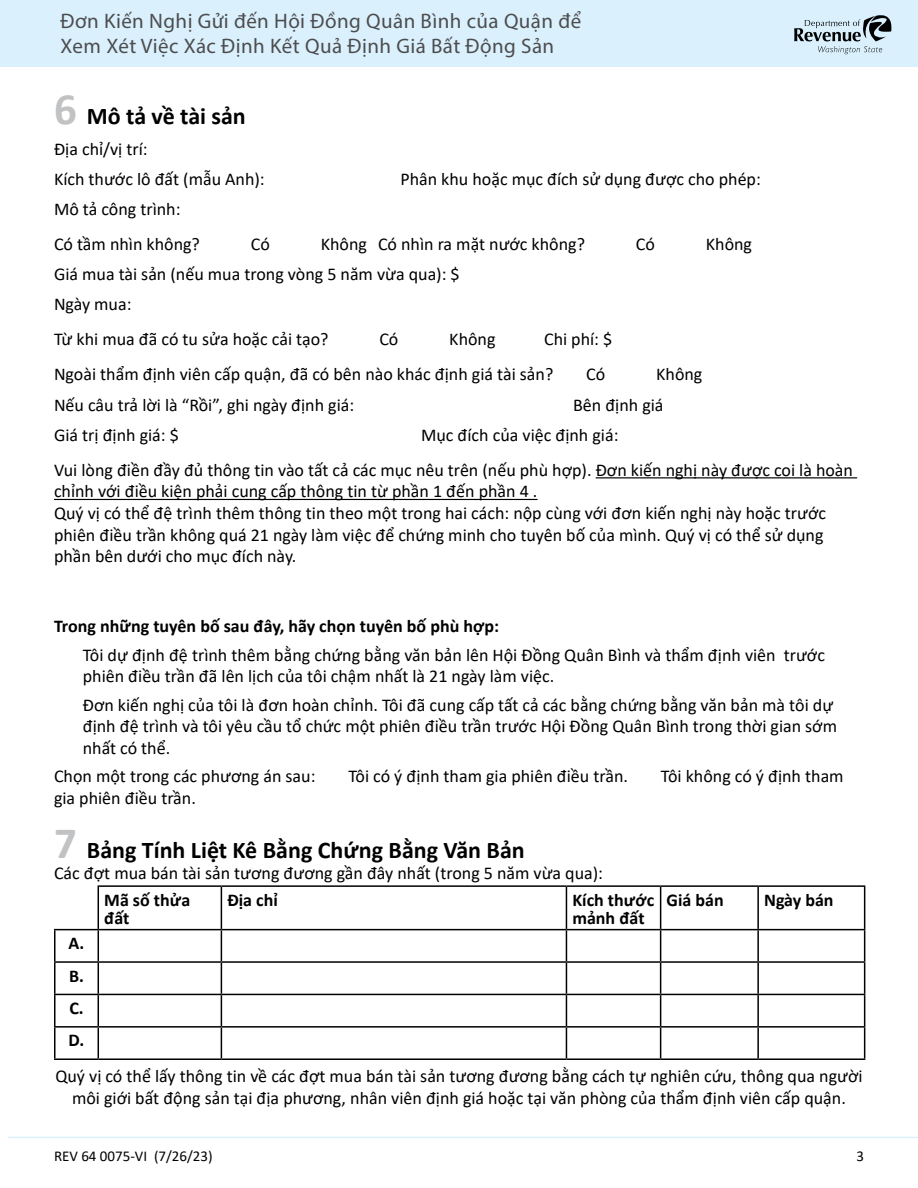
<style>
.page{position:relative;width:918px;height:1188px;background:#fff}
.page>*{position:absolute;margin:0;border:0;box-sizing:border-box;transform-origin:0 0}
.Normal__P{font:700 24px "Calibri";color:#000}
.Heading_2{font:700 24px "Calibri";color:#000}
.t1{font:21px/25.2px "Myriad Pro";letter-spacing:.02em;color:#4d4d4f}
.Normal__P-2{font:18px/21.6px "Calibri";color:#000}
.Heading_4{font:700 18px/18px "Calibri";color:#000}
.Normal__P-3{font:700 18px "Calibri";color:#000}
.t2{font:15px "Calibri";color:#000}
.s1{font-size:45px;color:#c0c2c4}
</style>
<div class="page">
<div style="left:0;top:0;width:918px;height:66px;background:#daf1fd"></div>
<svg style="left:794px;top:15px;width:98px;height:39px"></svg>
<hr style="left:8px;top:1137px;width:910px;height:1px;background:#daf1fd">
<hr style="left:596px;top:477px;width:261px;height:1px;background:#000">
<hr style="left:54px;top:499px;width:484px;height:1px;background:#000">
<hr style="left:98px;top:885px;width:123px;height:2px;background:#000">
<hr style="left:221px;top:885px;width:345px;height:2px;background:#000">
<hr style="left:221px;top:887px;width:1px;height:42px;background:#000">
<hr style="left:566px;top:885px;width:95px;height:2px;background:#000">
<hr style="left:566px;top:887px;width:1px;height:42px;background:#000">
<hr style="left:661px;top:885px;width:97px;height:2px;background:#000">
<hr style="left:660px;top:887px;width:1px;height:42px;background:#000">
<hr style="left:758px;top:885px;width:107px;height:2px;background:#000">
<hr style="left:757px;top:887px;width:2px;height:42px;background:#000">
<hr style="left:864px;top:887px;width:1px;height:42px;background:#000">
<hr style="left:54px;top:930px;width:2px;height:31px;background:#000">
<hr style="left:98px;top:929px;width:123px;height:1px;background:#000">
<hr style="left:98px;top:930px;width:1px;height:31px;background:#000">
<hr style="left:221px;top:929px;width:345px;height:1px;background:#000">
<hr style="left:221px;top:930px;width:1px;height:31px;background:#000">
<hr style="left:566px;top:929px;width:95px;height:1px;background:#000">
<hr style="left:566px;top:930px;width:1px;height:31px;background:#000">
<hr style="left:661px;top:929px;width:97px;height:1px;background:#000">
<hr style="left:660px;top:930px;width:1px;height:31px;background:#000">
<hr style="left:758px;top:929px;width:107px;height:1px;background:#000">
<hr style="left:757px;top:930px;width:2px;height:31px;background:#000">
<hr style="left:864px;top:930px;width:1px;height:31px;background:#000">
<hr style="left:54px;top:961px;width:44px;height:2px;background:#000">
<hr style="left:54px;top:963px;width:2px;height:31px;background:#000">
<hr style="left:98px;top:961px;width:123px;height:2px;background:#000">
<hr style="left:98px;top:963px;width:1px;height:31px;background:#000">
<hr style="left:221px;top:961px;width:345px;height:2px;background:#000">
<hr style="left:221px;top:963px;width:1px;height:31px;background:#000">
<hr style="left:566px;top:961px;width:95px;height:2px;background:#000">
<hr style="left:566px;top:963px;width:1px;height:31px;background:#000">
<hr style="left:661px;top:961px;width:97px;height:2px;background:#000">
<hr style="left:660px;top:963px;width:1px;height:31px;background:#000">
<hr style="left:758px;top:961px;width:107px;height:2px;background:#000">
<hr style="left:757px;top:963px;width:2px;height:31px;background:#000">
<hr style="left:864px;top:963px;width:1px;height:31px;background:#000">
<hr style="left:54px;top:994px;width:44px;height:1px;background:#000">
<hr style="left:54px;top:995px;width:2px;height:31px;background:#000">
<hr style="left:98px;top:994px;width:123px;height:1px;background:#000">
<hr style="left:98px;top:995px;width:1px;height:31px;background:#000">
<hr style="left:221px;top:994px;width:345px;height:1px;background:#000">
<hr style="left:221px;top:995px;width:1px;height:31px;background:#000">
<hr style="left:566px;top:994px;width:95px;height:1px;background:#000">
<hr style="left:566px;top:995px;width:1px;height:31px;background:#000">
<hr style="left:661px;top:994px;width:97px;height:1px;background:#000">
<hr style="left:660px;top:995px;width:1px;height:31px;background:#000">
<hr style="left:758px;top:994px;width:107px;height:1px;background:#000">
<hr style="left:757px;top:995px;width:2px;height:31px;background:#000">
<hr style="left:864px;top:995px;width:1px;height:31px;background:#000">
<hr style="left:54px;top:1026px;width:44px;height:2px;background:#000">
<hr style="left:54px;top:1028px;width:2px;height:30px;background:#000">
<hr style="left:98px;top:1026px;width:123px;height:2px;background:#000">
<hr style="left:98px;top:1028px;width:1px;height:30px;background:#000">
<hr style="left:221px;top:1026px;width:345px;height:2px;background:#000">
<hr style="left:221px;top:1028px;width:1px;height:30px;background:#000">
<hr style="left:566px;top:1026px;width:95px;height:2px;background:#000">
<hr style="left:566px;top:1028px;width:1px;height:30px;background:#000">
<hr style="left:661px;top:1026px;width:97px;height:2px;background:#000">
<hr style="left:660px;top:1028px;width:1px;height:30px;background:#000">
<hr style="left:758px;top:1026px;width:107px;height:2px;background:#000">
<hr style="left:757px;top:1028px;width:2px;height:30px;background:#000">
<hr style="left:864px;top:1028px;width:1px;height:30px;background:#000">
<hr style="left:54px;top:1058px;width:44px;height:2px;background:#000">
<hr style="left:98px;top:1058px;width:123px;height:2px;background:#000">
<hr style="left:221px;top:1058px;width:345px;height:2px;background:#000">
<hr style="left:566px;top:1058px;width:95px;height:2px;background:#000">
<hr style="left:661px;top:1058px;width:97px;height:2px;background:#000">
<hr style="left:758px;top:1058px;width:107px;height:2px;background:#000">
<hr style="left:98px;top:887px;width:1px;height:42px;background:#000">
<hr style="left:54px;top:929px;width:44px;height:1px;background:#000">
<p class="t1" style="left:60px;top:8px;width:522px">Đơn Kiến Nghị Gửi đến Hội Đồng Quân Bình của Quận để<br>Xem Xét Việc Xác Định Kết Quả Định Giá Bất Động Sản</p>
<p class="Heading_2" style="left:54px;top:100px;width:193px"><span class="s1">6</span> Mô tả về tài sản</p>
<p class="Normal__P-2" style="left:54px;top:137px;width:95px">Địa chỉ/vị trí:</p>
<p class="Normal__P-2" style="left:54px;top:168px;width:212px">Kích thước lô đất (mẫu Anh):</p>
<p class="Normal__P-2" style="left:400px;top:168px;width:362px">Phân khu hoặc mục đích sử dụng được cho phép:</p>
<p class="Normal__P-2" style="left:54px;top:198px;width:128px">Mô tả công trình:</p>
<p class="Normal__P-2" style="left:54px;top:233px;width:147px">Có tầm nhìn không?</p>
<p class="Normal__P-2" style="left:251px;top:233px;width:21px">Có</p>
<p class="Normal__P-2" style="left:321px;top:233px;width:266px">Không Có nhìn ra mặt nước không?</p>
<p class="Normal__P-2" style="left:636px;top:233px;width:21px">Có</p>
<p class="Normal__P-2" style="left:706px;top:233px;width:48px">Không</p>
<p class="Normal__P-2" style="left:54px;top:263px;width:407px">Giá mua tài sản (nếu mua trong vòng 5 năm vừa qua): $</p>
<p class="Normal__P-2" style="left:54px;top:293px;width:79px">Ngày mua:</p>
<p class="Normal__P-2" style="left:54px;top:328px;width:276px">Từ khi mua đã có tu sửa hoặc cải tạo?</p>
<p class="Normal__P-2" style="left:379px;top:328px;width:21px">Có</p>
<p class="Normal__P-2" style="left:449px;top:328px;width:48px">Không</p>
<p class="Normal__P-2" style="left:544px;top:328px;width:70px">Chi phí: $</p>
<p class="Normal__P-2" style="left:54px;top:363px;width:501px">Ngoài thẩm định viên cấp quận, đã có bên nào khác định giá tài sản?</p>
<p class="Normal__P-2" style="left:586px;top:363px;width:21px">Có</p>
<p class="Normal__P-2" style="left:656px;top:363px;width:48px">Không</p>
<p class="Normal__P-2" style="left:54px;top:393px;width:302px">Nếu câu trả lời là “Rồi”, ghi ngày định giá:</p>
<p class="Normal__P-2" style="left:573px;top:393px;width:92px">Bên định giá</p>
<p class="Normal__P-2" style="left:54px;top:424px;width:126px">Giá trị định giá: $</p>
<p class="Normal__P-2" style="left:421px;top:424px;width:199px">Mục đích của việc định giá:</p>
<p class="Normal__P-2" style="left:54px;top:459px;width:801px">Vui lòng điền đầy đủ thông tin vào tất cả các mục nêu trên (nếu phù hợp). Đơn kiến nghị này được coi là hoàn chỉnh với điều kiện phải cung cấp thông tin từ phần 1 đến phần 4 .<br>Quý vị có thể đệ trình thêm thông tin theo một trong hai cách: nộp cùng với đơn kiến nghị này hoặc trước phiên điều trần không quá 21 ngày làm việc để chứng minh cho tuyên bố của mình. Quý vị có thể sử dụng phần bên dưới cho mục đích này.</p>
<p class="Normal__P-3" style="left:54px;top:614px;width:447px">Trong những tuyên bố sau đây, hãy chọn tuyên bố phù hợp:</p>
<p class="Normal__P-2" style="left:83px;top:644px;width:744px">Tôi dự định đệ trình thêm bằng chứng bằng văn bản lên Hội Đồng Quân Bình và thẩm định viên trước phiên điều trần đã lên lịch của tôi chậm nhất là 21 ngày làm việc.</p>
<p class="Normal__P-2" style="left:83px;top:693px;width:756px">Đơn kiến nghị của tôi là đơn hoàn chỉnh. Tôi đã cung cấp tất cả các bằng chứng bằng văn bản mà tôi dự định đệ trình và tôi yêu cầu tổ chức một phiên điều trần trước Hội Đồng Quân Bình trong thời gian sớm nhất có thể.</p>
<p class="Normal__P-2" style="left:54px;top:765px;width:263px">Chọn một trong các phương án sau:</p>
<p class="Normal__P-2" style="left:348px;top:765px;width:281px">Tôi có ý định tham gia phiên điều trần.</p>
<p class="Normal__P-2" style="left:661px;top:765px;width:184px">Tôi không có ý định tham</p>
<p class="Normal__P-2" style="left:54px;top:787px;width:143px">gia phiên điều trần.</p>
<p class="Normal__P" style="left:54px;top:833px;width:472px"><span class="s1">7</span> Bảng Tính Liệt Kê Bằng Chứng Bằng Văn Bản</p>
<p class="Normal__P-2" style="left:54px;top:862px;width:551px">Các đợt mua bán tài sản tương đương gần đây nhất (trong 5 năm vừa qua):</p>
<h4 class="Heading_4" style="left:104px;top:890px;width:88px">Mã số thửa đất</h4>
<h4 class="Heading_4" style="left:227px;top:890px;width:52px">Địa chỉ</h4>
<h4 class="Heading_4" style="left:572px;top:890px;width:84px">Kích thước mảnh đất</h4>
<h4 class="Heading_4" style="left:667px;top:890px;width:59px">Giá bán</h4>
<h4 class="Heading_4" style="left:764px;top:890px;width:71px">Ngày bán</h4>
<h4 class="Heading_4" style="left:69px;top:934px;width:17px">A.</h4>
<h4 class="Heading_4" style="left:69px;top:966px;width:16px">B.</h4>
<h4 class="Heading_4" style="left:69px;top:999px;width:16px">C.</h4>
<h4 class="Heading_4" style="left:69px;top:1031px;width:17px">D.</h4>
<p class="Normal__P-2" style="left:55px;top:1065px;width:809px;text-align:center">Quý vị có thể lấy thông tin về các đợt mua bán tài sản tương đương bằng cách tự nghiên cứu, thông qua người môi giới bất động sản tại địa phương, nhân viên định giá hoặc tại văn phòng của thẩm định viên cấp quận.</p>
<p class="t2" style="left:54px;top:1145px;width:160px">REV 64 0075-VI (7/26/23)</p>
<p class="t2" style="left:856px;top:1145px;width:9px">3</p>
</div>
